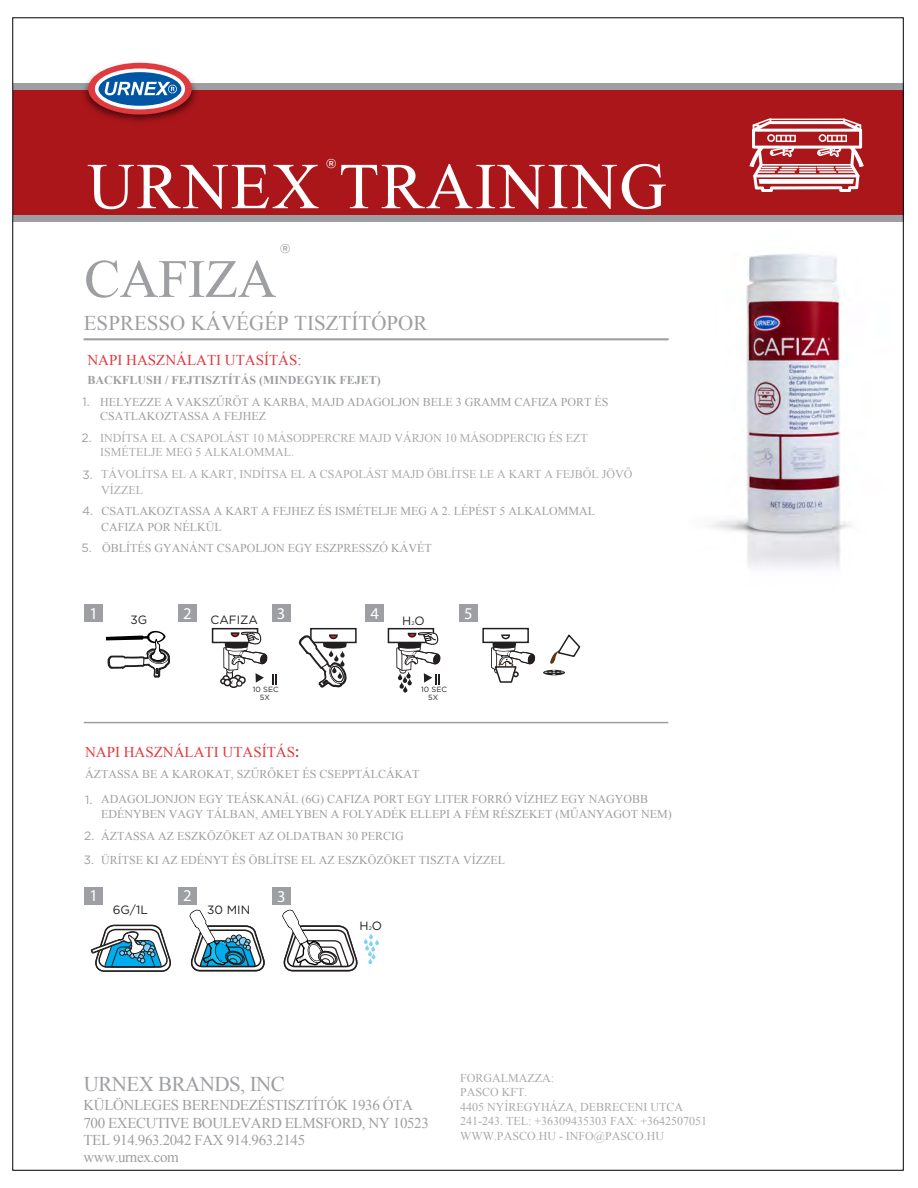
<style>
.page{position:relative;width:918px;height:1188px;background:#fff}
.page>*{position:absolute;margin:0;border:0;box-sizing:border-box;transform-origin:0 0}
.t1{font:65.4px "Times New Roman";letter-spacing:.025em;color:#fff}
.t2{font:54px "Times New Roman";letter-spacing:-.01em;color:#9d9fa2}
.t3{font:27px "Gotham";color:#fff}
.t4{font:27px "Gotham";color:#9d9fa2}
.t5{font:21px "Times New Roman";color:#9d9fa2}
.t6{font:21px "Times New Roman";letter-spacing:-.025em;color:#9d9fa2}
.t7{font:16.5px "Myriad Pro";color:#fff}
.t8{font:15px/17.2px "Times New Roman";letter-spacing:-.025em;color:#9d9fa2}
.t9{font:15px "Times New Roman";color:#e13a3e}
.t10{font:12px/14.4px "Times New Roman";color:#9d9fa2}
.t11{font:12px/14.4px "Times New Roman";color:#aaa}
.t12{font:700 12px "Times New Roman";color:#9d9fa2}
.t13{font:12px "Gotham";color:#231f20}
.t14{font:7.5px/7.9px "Gotham";color:#231f20;text-align:center}
.t15{font:5.1px "Gotham";color:#231f20}
.s1{font-family:"Gotham"}
.s2{font-family:"Gotham";color:#9d9fa2}
.s3{font-family:"Gotham";font-weight:500}
</style>
<div class="page">
<div style="left:13px;top:90px;width:890px;height:126px;background:#ab161b"></div>
<div style="left:13px;top:215px;width:890px;height:7px;background:#9d9fa2"></div>
<div style="left:13px;top:83px;width:890px;height:7px;background:#9d9fa2"></div>
<svg style="left:749px;top:118px;width:115px;height:74px"></svg>
<div style="left:85px;top:604px;width:18px;height:18px;background:#9d9fa2"></div>
<div style="left:178px;top:604px;width:19px;height:18px;background:#9d9fa2"></div>
<div style="left:272px;top:604px;width:18px;height:18px;background:#9d9fa2"></div>
<div style="left:366px;top:604px;width:18px;height:18px;background:#9d9fa2"></div>
<div style="left:459px;top:604px;width:19px;height:18px;background:#9d9fa2"></div>
<hr style="left:84px;top:339px;width:584px;height:1px;background:#9d9fa2">
<div style="left:310px;top:628px;width:47px;height:15px;background:#fff;border:2px solid #221f20"></div>
<svg style="left:299px;top:634px;width:48px;height:54px"></svg>
<div style="left:482px;top:628px;width:47px;height:15px;background:#fff;border:2px solid #221f20"></div>
<div style="left:228px;top:677px;width:11px;height:11px;border:2px solid #231f20;border-radius:50%"></div>
<div style="left:236px;top:680px;width:7px;height:7px;border:1px solid #231f20;border-radius:50%"></div>
<div style="left:212px;top:628px;width:46px;height:15px;background:#fff;border:2px solid #221f20"></div>
<div style="left:388px;top:628px;width:46px;height:15px;background:#fff;border:2px solid #221f20"></div>
<svg style="left:491px;top:634px;width:45px;height:49px"></svg>
<svg style="left:220px;top:631px;width:57px;height:55px"></svg>
<svg style="left:396px;top:632px;width:45px;height:61px"></svg>
<svg style="left:545px;top:634px;width:36px;height:41px"></svg>
<div style="left:85px;top:887px;width:18px;height:17px;background:#9d9fa2"></div>
<div style="left:178px;top:887px;width:19px;height:17px;background:#9d9fa2"></div>
<svg style="left:189px;top:910px;width:76px;height:62px"></svg>
<svg style="left:91px;top:924px;width:80px;height:48px"></svg>
<svg style="left:282px;top:910px;width:76px;height:62px"></svg>
<svg style="left:364px;top:933px;width:15px;height:31px"></svg>
<div style="left:272px;top:887px;width:19px;height:18px;background:#9d9fa2"></div>
<hr style="left:84px;top:722px;width:584px;height:1px;background:#9d9fa2">
<img style="left:34px;top:17px;width:213px;height:105px">
<svg style="left:88px;top:63px;width:104px;height:52px"></svg>
<svg style="left:95px;top:69px;width:90px;height:40px;background:#7d89b0"></svg>
<svg style="left:106px;top:631px;width:64px;height:46px"></svg>
<img style="left:709px;top:254px;width:142px;height:314px">
<h3 class="t3" style="left:326px;top:151px;width:12px">®</h3>
<h1 class="t1" style="left:87px;top:142px;width:581px">URNEX TRAINING</h1>
<h3 class="t4" style="left:280px;top:236px;width:12px">®</h3>
<h2 class="t2" style="left:84px;top:243px;width:194px">CAFIZA</h2>
<h3 class="t5" style="left:84px;top:309px;width:345px">ESPRESSO KÁVÉGÉP TISZTÍTÓPOR</h3>
<p class="t9" style="left:87px;top:349px;width:216px">NAPI HASZNÁLATI UTASÍTÁS:</p>
<p class="t12" style="left:87px;top:372px;width:295px">BACKFLUSH / FEJTISZTÍTÁS (MINDEGYIK FEJET)</p>
<p class="t10" style="left:100px;top:394px;width:510px;text-indent:-18px"><span class="s1">1.</span> HELYEZZE A VAKSZŰRŐT A KARBA, MAJD ADAGOLJON BELE 3 GRAMM CAFIZA PORT ÉS<br>CSATLAKOZTASSA A FEJHEZ</p>
<p class="t11" style="left:100px;top:430px;width:489px;text-indent:-19px"><span class="s2">2.</span> INDÍTSA EL A CSAPOLÁST 10 MÁSODPERCRE MAJD VÁRJON 10 MÁSODPERCIG ÉS EZT<br>ISMÉTELJE MEG 5 ALKALOMMAL.</p>
<p class="t11" style="left:101px;top:466px;width:533px;line-height:15.6px;text-indent:-19px"><span class="s2">3.</span> TÁVOLÍTSA EL A KART, INDÍTSA EL A CSAPOLÁST MAJD ÖBLÍTSE LE A KART A FEJBŐL JÖVŐ<br>VÍZZEL</p>
<p class="t10" style="left:101px;top:503px;width:495px;line-height:15.6px;text-indent:-19px"><span class="s1">4.</span> CSATLAKOZTASSA A KART A FEJHEZ ÉS ISMÉTELJE MEG A 2. LÉPÉST 5 ALKALOMMAL<br>CAFIZA POR NÉLKÜL</p>
<p class="t10" style="left:82px;top:540px;width:352px"><span class="s1">5.</span> ÖBLÍTÉS GYANÁNT CSAPOLJON EGY ESZPRESSZÓ KÁVÉT</p>
<h3 class="t7" style="left:89px;top:603px;width:10px">1</h3>
<h3 class="t7" style="left:183px;top:603px;width:10px">2</h3>
<h3 class="t7" style="left:277px;top:603px;width:10px">3</h3>
<h3 class="t7" style="left:370px;top:603px;width:10px">4</h3>
<h3 class="t7" style="left:464px;top:603px;width:10px">5</h3>
<p class="t13" style="left:211px;top:612px;width:49px">CAFIZA</p>
<p class="t13" style="left:402px;top:613px;width:24px">H O</p>
<p class="t15" style="left:411px;top:620px;width:5px">2</p>
<p class="t13" style="left:130px;top:612px;width:18px">3G</p>
<p class="t14" style="left:253px;top:686px;width:27px">10 SEC<br>5X</p>
<p class="t14" style="left:421px;top:686px;width:27px">10 SEC<br>5X</p>
<p class="t9" style="left:85px;top:742px;width:216px">NAPI HASZNÁLATI UTASÍTÁS<span class="s3">:</span></p>
<p class="t10" style="left:85px;top:766px;width:336px">ÁZTASSA BE A KAROKAT, SZŰRŐKET ÉS CSEPPTÁLCÁKAT</p>
<p class="t10" style="left:101px;top:792px;width:572px;text-indent:-16px"><span class="s1">1.</span> ADAGOLJONJON EGY TEÁSKANÁL (6G) CAFIZA PORT EGY LITER FORRÓ VÍZHEZ EGY NAGYOBB<br>EDÉNYBEN VAGY TÁLBAN, AMELYBEN A FOLYADÉK ELLEPI A FÉM RÉSZEKET (MŰANYAGOT NEM)</p>
<p class="t10" style="left:84px;top:829px;width:321px"><span class="s1">2.</span> ÁZTASSA AZ ESZKÖZÖKET AZ OLDATBAN 30 PERCIG</p>
<p class="t10" style="left:84px;top:853px;width:423px"><span class="s1">3.</span> ÜRÍTSE KI AZ EDÉNYT ÉS ÖBLÍTSE EL AZ ESZKÖZÖKET TISZTA VÍZZEL</p>
<h3 class="t7" style="left:90px;top:886px;width:10px">1</h3>
<h3 class="t7" style="left:183px;top:886px;width:10px">2</h3>
<p class="t13" style="left:113px;top:902px;width:37px">6G/1L</p>
<p class="t13" style="left:207px;top:902px;width:44px">30 MIN</p>
<h3 class="t7" style="left:277px;top:886px;width:10px">3</h3>
<p class="t13" style="left:360px;top:918px;width:24px">H O</p>
<p class="t15" style="left:369px;top:925px;width:5px">2</p>
<h3 class="t6" style="left:84px;top:1070px;width:203px">URNEX BRANDS, INC</h3>
<p class="t8" style="left:83px;top:1096px;width:347px">KÜLÖNLEGES BERENDEZÉSTISZTÍTÓK 1936 ÓTA 700 EXECUTIVE BOULEVARD ELMSFORD, NY 10523<br>TEL 914.963.2042 FAX 914.963.2145<br>www.urnex.com</p>
<p class="t11" style="left:460px;top:1071px;width:249px">FORGALMAZZA:<br>PASCO KFT.<br>4405 NYÍREGYHÁZA, DEBRECENI UTCA<br>241-243. TEL: +36309435303 FAX: +3642507051<br>WWW.PASCO.HU - INFO@PASCO.HU</p>
</div>
